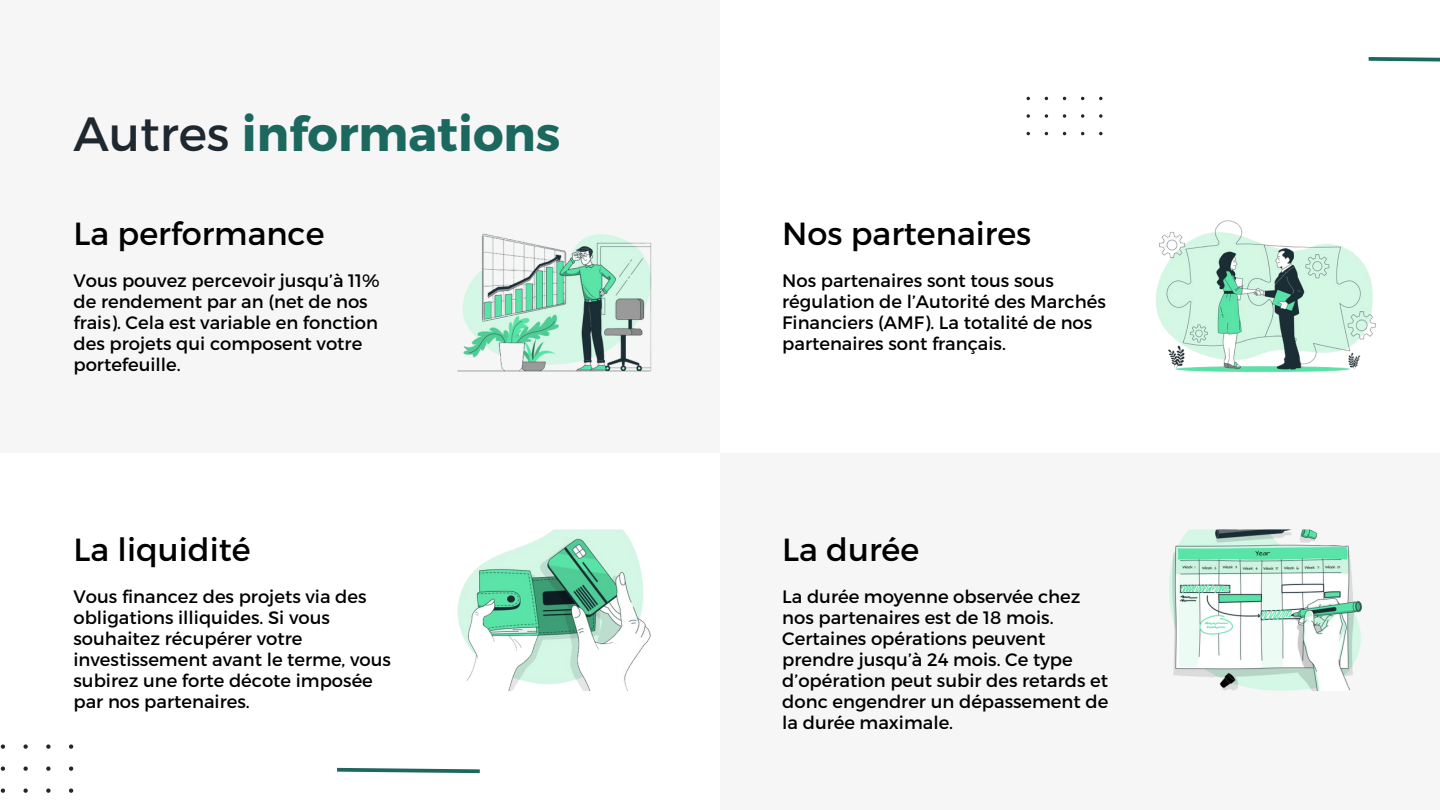
<style>
.page{position:relative;width:1440px;height:810px;background:#fff}
.page>*{position:absolute;margin:0;border:0;box-sizing:border-box;transform-origin:0 0}
.t1{font:700 48px "Montserrat";color:#1c685f}
.t2{font:32px "Montserrat";color:#000}
.t3{font:18px/21px "Montserrat";color:#000}
.s1{font-weight:400;color:#1e2830}
</style>
<div class="page">
<div style="left:0;top:0;width:720px;height:453px;background:#f6f6f6"></div>
<svg style="left:1368px;top:57px;width:72px;height:5px"></svg>
<svg style="left:1026px;top:96px;width:77px;height:39px"></svg>
<svg style="left:0;top:744px;width:73px;height:49px"></svg>
<svg style="left:337px;top:767px;width:143px;height:7px"></svg>
<div style="left:720px;top:453px;width:720px;height:357px;background:#f6f6f6"></div>
<img style="left:438px;top:529px;width:231px;height:162px;border-radius:37px">
<img style="left:1147px;top:529px;width:231px;height:162px;border-radius:37px">
<img style="left:438px;top:217px;width:231px;height:161px;border-radius:37px">
<img style="left:1147px;top:217px;width:231px;height:161px;border-radius:37px">
<p class="t1" style="left:74px;top:103px;width:489px"><span class="s1">Autres</span> informations</p>
<h3 class="t2" style="left:74px;top:213px;width:253px">La performance</h3>
<p class="t3" style="left:74px;top:270px;width:308px">Vous pouvez percevoir jusqu’à 11% de rendement par an (net de nos frais). Cela est variable en fonction des projets qui composent votre portefeuille.</p>
<p class="t2" style="left:74px;top:529px;width:179px">La liquidité</p>
<h3 class="t3" style="left:74px;top:586px;width:319px">Vous financez des projets via des obligations illiquides. Si vous souhaitez récupérer votre investissement avant le terme, vous subirez une forte décote imposée par nos partenaires.</h3>
<p class="t2" style="left:782px;top:213px;width:251px">Nos partenaires</p>
<h3 class="t3" style="left:782px;top:270px;width:325px">Nos partenaires sont tous sous régulation de l’Autorité des Marchés Financiers (AMF). La totalité de nos partenaires sont français.</h3>
<p class="t2" style="left:782px;top:529px;width:139px">La durée</p>
<p class="t3" style="left:782px;top:586px;width:328px">La durée moyenne observée chez nos partenaires est de 18 mois.<br>Certaines opérations peuvent prendre jusqu’à 24 mois. Ce type d’opération peut subir des retards et donc engendrer un dépassement de la durée maximale.</p>
</div>
